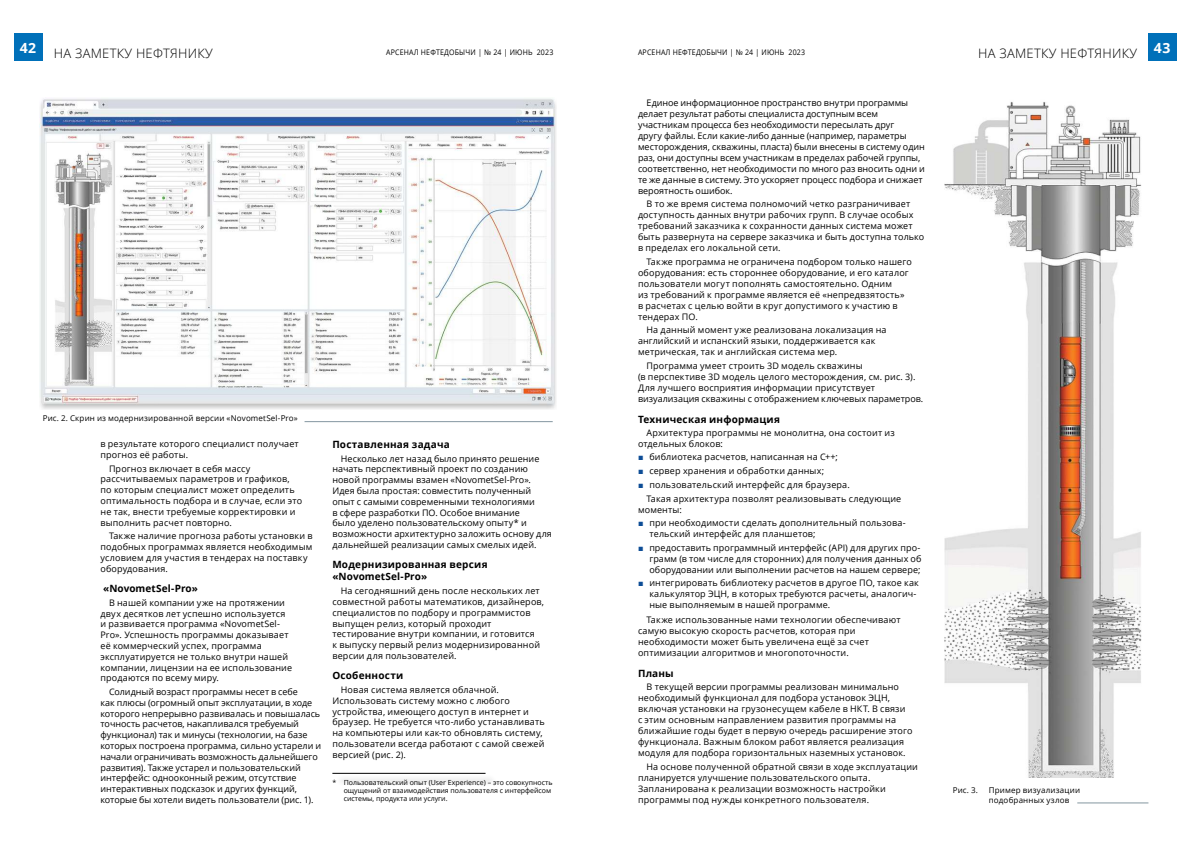
<style>
.page{position:relative;width:1191px;height:842px;background:#fff}
.page>*{position:absolute;margin:0;border:0;box-sizing:border-box;transform-origin:0 0}
.t1{font:700 14px "Open Sans";color:#fff}
.t2{font:300 13px "Open Sans";letter-spacing:.02em;color:#000}
.t3{font:700 10px/12px "Open Sans";letter-spacing:.015em;color:#000}
.t4{font:9px/10.8px "Open Sans";letter-spacing:.015em;color:#000}
.t5{font:9px/10.8px "Open Sans";letter-spacing:-.005em;color:#000}
.t6{font:8px/9.6px "Open Sans";letter-spacing:.02em;color:#000}
.t7{font:7.7px "Open Sans";letter-spacing:.025em;color:#000;scale:.91 1}
.t8{font:7px/8.4px "Open Sans";color:#000}
.s1{font-family:"Franklin Gothic";color:#0e4d96}
</style>
<div class="page">
<div style="left:14px;top:33px;width:28px;height:28px;background:#0070b9"></div>
<div style="left:1148px;top:33px;width:28px;height:28px;background:#0070b9"></div>
<hr style="left:304px;top:421px;width:249px;height:1px;background:#8396a0">
<img style="left:40px;top:98px;width:516px;height:311px">
<img style="left:944px;top:102px;width:198px;height:676px">
<hr style="left:1077px;top:802px;width:71px;height:1px;background:#8396a0">
<div style="left:335px;top:775px;width:162px;height:11px;background:#f4f4f4"></div>
<hr style="left:332px;top:773px;width:153px;height:1px;background:#000">
<h1 class="t1" style="left:20px;top:38px;width:18px">42</h1>
<h2 class="t2" style="left:54px;top:44px;width:160px">НА ЗАМЕТКУ НЕФТЯНИКУ</h2>
<p class="t7" style="left:386px;top:47px;width:185px">АРСЕНАЛ НЕФТЕДОБЫЧИ | № 24 | ИЮНЬ 2023</p>
<p class="t7" style="left:638px;top:47px;width:185px">АРСЕНАЛ НЕФТЕДОБЫЧИ | № 24 | ИЮНЬ 2023</p>
<h2 class="t2" style="left:978px;top:44px;width:160px">НА ЗАМЕТКУ НЕФТЯНИКУ</h2>
<h1 class="t1" style="left:1154px;top:43px;width:18px">43</h1>
<p class="t6" style="left:43px;top:413px;width:257px">Рис. 2. Скрин из модернизированной версии «NovometSel-Pro»</p>
<p class="t4" style="left:100px;top:438px;width:200px">в результате которого специалист получает прогноз её работы.</p>
<p class="t4" style="left:100px;top:463px;width:203px;text-indent:9px">Прогноз включает в себя массу рассчитываемых параметров и графиков, по которым специалист может определить оптимальность подбора и в случае, если это не так, внести требуемые корректировки и выполнить расчет повторно.</p>
<p class="t4" style="left:100px;top:530px;width:213px;text-indent:9px">Также наличие прогноза работы установки в подобных программах является необходимым условием для участия в тендерах на поставку оборудования.</p>
<p class="t3" style="left:103px;top:582px;width:96px">«NovometSel-Pro»</p>
<p class="t4" style="left:100px;top:597px;width:193px;text-indent:9px">В нашей компании уже на протяжении двух десятков лет успешно используется и развивается программа «NovometSel-Pro». Успешность программы доказывает её коммерческий успех, программа эксплуатируется не только внутри нашей компании, лицензии на ее использование продаются по всему миру.</p>
<p class="t5" style="left:100px;top:686px;width:222px;text-indent:9px">Солидный возраст программы несет в себе<br>как плюсы (огромный опыт эксплуатации, в ходе которого непрерывно развивалась и повышалась точность расчетов, накапливался требуемый функционал) так и минусы (технологии, на базе которых построена программа, сильно устарели и начали ограничивать возможность дальнейшего развития). Также устарел и пользовательский интерфейс: однооконный режим, отсутствие интерактивных подсказок и других функций, которые бы хотели видеть пользователи (рис. 1).</p>
<p class="t3" style="left:332px;top:438px;width:119px">Поставленная задача</p>
<p class="t4" style="left:332px;top:453px;width:221px;text-indent:9px">Несколько лет назад было принято решение начать перспективный проект по созданию новой программы взамен «NovometSel-Pro».<br>Идея была простая: совместить полученный опыт с самыми современными технологиями<br>в сфере разработки ПО. Особое внимание<br>было уделено пользовательскому опыту* и возможности архитектурно заложить основу для дальнейшей реализации самых смелых идей.</p>
<p class="t3" style="left:332px;top:559px;width:157px">Модернизированная версия «NovometSel-Pro»</p>
<p class="t4" style="left:332px;top:585px;width:213px;text-indent:9px">На сегодняшний день после нескольких лет совместной работы математиков, дизайнеров, специалистов по подбору и программистов выпущен релиз, который проходит тестирование внутри компании, и готовится<br>к выпуску первый релиз модернизированной версии для пользователей.</p>
<p class="t3" style="left:332px;top:669px;width:72px">Особенности</p>
<p class="t4" style="left:332px;top:684px;width:214px;text-indent:9px">Новая система является облачной.<br>Использовать систему можно с любого устройства, имеющего доступ в интернет и браузер. Не требуется что-либо устанавливать на компьютеры или как-то обновлять систему, пользователи всегда работают с самой свежей версией (рис. 2).</p>
<p class="t8" style="left:344px;top:777px;width:210px;text-indent:-11px">* Пользовательский опыт (User Experience) – это совокупность ощущений от взаимодействия пользователя с интерфейсом системы, продукта или услуги.</p>
<p class="t5" style="left:638px;top:97px;width:288px;text-indent:9px">Единое информационное пространство внутри программы делает результат работы специалиста доступным всем участникам процесса без необходимости пересылать друг<br>другу файлы. Если какие-либо данные (например, параметры месторождения, скважины, пласта) были внесены в систему один раз, они доступны всем участникам в пределах рабочей группы, соответственно, нет необходимости по много раз вносить одни и те же данные в систему. Это ускоряет процесс подбора и снижает вероятность ошибок.</p>
<p class="t4" style="left:638px;top:198px;width:288px;text-indent:9px">В то же время система полномочий четко разграничивает доступность данных внутри рабочих групп. В случае особых требований заказчика к сохранности данных система может быть развернута на сервере заказчика и быть доступна только в пределах его локальной сети.</p>
<p class="t4" style="left:638px;top:256px;width:275px;text-indent:9px">Также программа не ограничена подбором только нашего оборудования: есть стороннее оборудование, и его каталог пользователи могут пополнять самостоятельно. Одним<br>из требований к программе является её «непредвзятость» в расчетах с целью войти в круг допустимого к участию в тендерах ПО.</p>
<p class="t4" style="left:638px;top:324px;width:250px;text-indent:9px">На данный момент уже реализована локализация на английский и испанский языки, поддерживается как метрическая, так и английская система мер.</p>
<p class="t4" style="left:638px;top:360px;width:287px;text-indent:9px">Программа умеет строить 3D модель скважины<br>(в перспективе 3D модель целого месторождения, см. рис. 3).<br>Для лучшего восприятия информации присутствует визуализация скважины с отображением ключевых параметров.</p>
<p class="t3" style="left:638px;top:413px;width:143px">Техническая информация</p>
<p class="t4" style="left:638px;top:427px;width:258px;text-indent:9px">Архитектура программы не монолитна, она состоит из отдельных блоков:</p>
<p class="t4" style="left:638px;top:451px;width:201px"><span class="s1">■</span> библиотека расчетов, написанная на С++;</p>
<p class="t4" style="left:638px;top:465px;width:188px"><span class="s1">■</span> сервер хранения и обработки данных;</p>
<p class="t4" style="left:646px;top:477px;width:256px;line-height:14.8px;text-indent:-9px"><span class="s1">■</span> пользовательский интерфейс для браузера.<br>Такая архитектура позволят реализовывать следующие</p>
<p class="t4" style="left:638px;top:504px;width:45px">моменты:</p>
<p class="t4" style="left:649px;top:517px;width:258px;text-indent:-11px"><span class="s1">■</span> при необходимости сделать дополнительный пользова&shy;тельский интерфейс для планшетов;</p>
<p class="t4" style="left:649px;top:542px;width:273px;text-indent:-11px"><span class="s1">■</span> предоставить программный интерфейс (API) для других про&shy;грамм (в том числе для сторонних) для получения данных об оборудовании или выполнении расчетов на нашем сервере;</p>
<p class="t4" style="left:649px;top:577px;width:271px;text-indent:-11px"><span class="s1">■</span> интегрировать библиотеку расчетов в другое ПО, такое как калькулятор ЭЦН, в которых требуются расчеты, аналогич&shy;ные выполняемым в нашей программе.</p>
<p class="t4" style="left:638px;top:614px;width:264px;text-indent:9px">Также использованные нами технологии обеспечивают самую высокую скорость расчетов, которая при необходимости может быть увеличена ещё за счет оптимизации алгоритмов и многопоточности.</p>
<p class="t3" style="left:638px;top:667px;width:37px">Планы</p>
<p class="t4" style="left:638px;top:681px;width:276px;text-indent:9px">В текущей версии программы реализован минимально необходимый функционал для подбора установок ЭЦН, включая установки на грузонесущем кабеле в НКТ. В связи<br>с этим основным направлением развития программы на ближайшие годы будет в первую очередь расширение этого функционала. Важным блоком работ является реализация модуля для подбора горизонтальных наземных установок.</p>
<p class="t4" style="left:638px;top:761px;width:281px;text-indent:9px">На основе полученной обратной связи в ходе эксплуатации планируется улучшение пользовательского опыта.<br>Запланирована к реализации возможность настройки программы под нужды конкретного пользователя.</p>
<p class="t6" style="left:952px;top:785px;width:27px">Рис. 3.</p>
<p class="t6" style="left:988px;top:785px;width:93px">Пример визуализации подобранных узлов</p>
</div>
